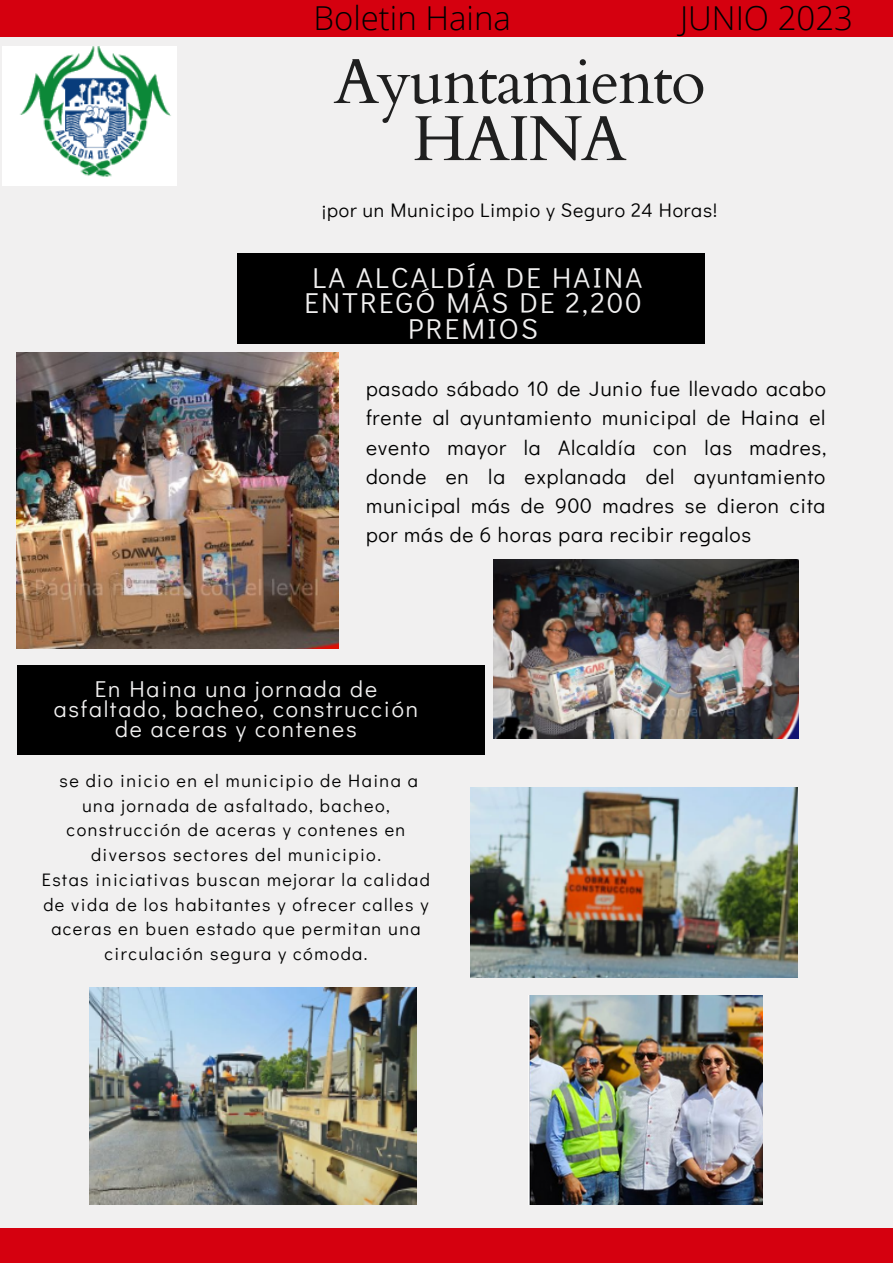
<style>
.page{position:relative;width:893px;height:1264px;background:#fff}
.page>*{position:absolute;margin:0;border:0;box-sizing:border-box;transform-origin:0 0}
.t1{font:63.75px/57px "Cardo";letter-spacing:-.025em;color:#1f1f1f;text-align:center}
.t2{font:300 33px "Open Sans";color:#000}
.t3{font:28.65px/26px "Didact Gothic";letter-spacing:.08em;color:#f1f0f0;text-align:center}
.t4{font:22.95px/20.4px "Didact Gothic";letter-spacing:.08em;color:#f1f0f0;text-align:center}
.t5{font:21px/29.2px "Didact Gothic";letter-spacing:.04em;color:#000;text-align:justify}
.t6{font:19.65px "Didact Gothic";letter-spacing:.04em;color:#000}
.t7{font:18px/24.8px "Didact Gothic";letter-spacing:.08em;color:#000;text-align:center}
</style>
<div class="page">
<div style="left:0;top:13px;width:892px;height:1238px;background:#f1f0f0"></div>
<div style="left:0;top:1228px;width:892px;height:34px;background:#d5000f"></div>
<div style="left:0;top:0;width:892px;height:37px;background:#d5000f"></div>
<div style="left:237px;top:253px;width:468px;height:90px;background:#000"></div>
<div style="left:17px;top:665px;width:467px;height:90px;background:#000"></div>
<img style="left:2px;top:46px;width:174px;height:140px">
<img style="left:17px;top:352px;width:321px;height:297px">
<img style="left:493px;top:559px;width:305px;height:179px">
<img style="left:90px;top:987px;width:327px;height:217px">
<img style="left:470px;top:787px;width:327px;height:190px">
<img style="left:528px;top:995px;width:234px;height:209px">
<p class="t2" style="left:313px;top:-5px;width:199px">Boletin Haina</p>
<p class="t2" style="left:680px;top:-5px;width:174px">JUNIO 2023</p>
<p class="t1" style="left:333px;top:54px;width:373px">Ayuntamiento<br>HAINA</p>
<p class="t6" style="left:322px;top:196px;width:397px">¡por un Municipo Limpio y Seguro 24 Horas!</p>
<p class="t3" style="left:304px;top:263px;width:339px">LA ALCALDÍA DE HAINA<br>ENTREGÓ MÁS DE 2,200<br>PREMIOS</p>
<p class="t5" style="left:366px;top:373px;width:462px">pasado sábado 10 de Junio fue llevado acabo frente al ayuntamiento municipal de Haina el evento mayor la Alcaldía con las madres, donde en la explanada del ayuntamiento municipal más de 900 madres se dieron cita por más de 6 horas para recibir regalos</p>
<p class="t4" style="left:54px;top:677px;width:366px">En Haina una jornada de asfaltado, bacheo, construcción de aceras y contenes</p>
<p class="t7" style="left:60px;top:767px;width:360px">se dio inicio en el municipio de Haina a una jornada de asfaltado, bacheo, construcción de aceras y contenes en diversos sectores del municipio.</p>
<p class="t7" style="left:42px;top:866px;width:389px">Estas iniciativas buscan mejorar la calidad de vida de los habitantes y ofrecer calles y aceras en buen estado que permitan una circulación segura y cómoda.</p>
</div>
